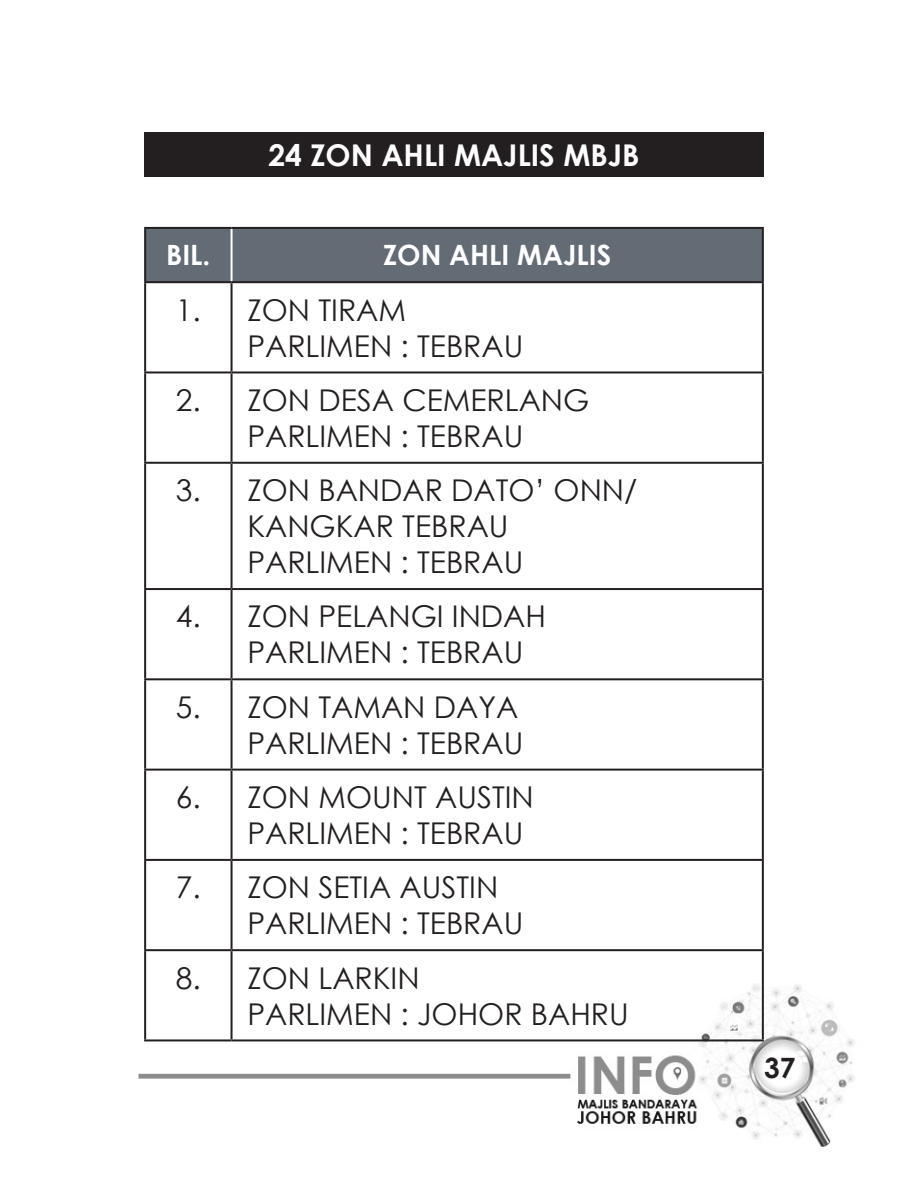
<style>
.page{position:relative;width:908px;height:1191px;background:#fff}
.page>*{position:absolute;margin:0;border:0;box-sizing:border-box;transform-origin:0 0}
.t1{font:30px/36px "Century Gothic";color:#231f20}
.t2{font:700 30px "Century Gothic";color:#fff}
.t3{font:700 28px "Century Gothic";color:#fff}
.t4{font:700 28px "Century Gothic";color:#231f20}
</style>
<div class="page">
<img style="left:138px;top:132px;width:717px;height:1015px">
<div style="left:144px;top:132px;width:619px;height:45px;background:#231f20"></div>
<div style="left:146px;top:229px;width:615px;height:52px;background:#636b75"></div>
<hr style="left:144px;top:283px;width:2px;height:88px;background:#231f20">
<hr style="left:230px;top:283px;width:2px;height:88px;background:#231f20">
<hr style="left:761px;top:283px;width:2px;height:88px;background:#231f20">
<hr style="left:144px;top:371px;width:87px;height:2px;background:#231f20">
<hr style="left:144px;top:373px;width:2px;height:89px;background:#231f20">
<hr style="left:231px;top:371px;width:532px;height:2px;background:#231f20">
<hr style="left:230px;top:373px;width:2px;height:89px;background:#231f20">
<hr style="left:761px;top:373px;width:2px;height:89px;background:#231f20">
<hr style="left:144px;top:462px;width:87px;height:2px;background:#231f20">
<hr style="left:144px;top:464px;width:2px;height:124px;background:#231f20">
<hr style="left:231px;top:462px;width:532px;height:2px;background:#231f20">
<hr style="left:230px;top:464px;width:2px;height:124px;background:#231f20">
<hr style="left:761px;top:464px;width:2px;height:124px;background:#231f20">
<hr style="left:144px;top:588px;width:87px;height:2px;background:#231f20">
<hr style="left:144px;top:590px;width:2px;height:88px;background:#231f20">
<hr style="left:231px;top:588px;width:532px;height:2px;background:#231f20">
<hr style="left:230px;top:590px;width:2px;height:88px;background:#231f20">
<hr style="left:761px;top:590px;width:2px;height:88px;background:#231f20">
<hr style="left:144px;top:678px;width:87px;height:2px;background:#231f20">
<hr style="left:144px;top:680px;width:2px;height:88px;background:#231f20">
<hr style="left:231px;top:678px;width:532px;height:2px;background:#231f20">
<hr style="left:230px;top:680px;width:2px;height:88px;background:#231f20">
<hr style="left:761px;top:680px;width:2px;height:88px;background:#231f20">
<hr style="left:144px;top:768px;width:87px;height:2px;background:#231f20">
<hr style="left:144px;top:770px;width:2px;height:89px;background:#231f20">
<hr style="left:231px;top:768px;width:532px;height:2px;background:#231f20">
<hr style="left:230px;top:770px;width:2px;height:89px;background:#231f20">
<hr style="left:761px;top:770px;width:2px;height:89px;background:#231f20">
<hr style="left:144px;top:859px;width:87px;height:2px;background:#231f20">
<hr style="left:144px;top:861px;width:2px;height:88px;background:#231f20">
<hr style="left:231px;top:859px;width:532px;height:2px;background:#231f20">
<hr style="left:230px;top:861px;width:2px;height:88px;background:#231f20">
<hr style="left:761px;top:861px;width:2px;height:88px;background:#231f20">
<hr style="left:144px;top:949px;width:87px;height:2px;background:#231f20">
<hr style="left:144px;top:951px;width:2px;height:88px;background:#231f20">
<hr style="left:231px;top:949px;width:532px;height:2px;background:#231f20">
<hr style="left:230px;top:951px;width:2px;height:88px;background:#231f20">
<hr style="left:761px;top:951px;width:2px;height:88px;background:#231f20">
<hr style="left:144px;top:1039px;width:87px;height:2px;background:#231f20">
<hr style="left:231px;top:1039px;width:532px;height:2px;background:#231f20">
<hr style="left:230px;top:229px;width:2px;height:52px;background:#fff">
<hr style="left:144px;top:227px;width:87px;height:2px;background:#231f20">
<hr style="left:144px;top:229px;width:2px;height:52px;background:#231f20">
<hr style="left:231px;top:227px;width:532px;height:2px;background:#231f20">
<hr style="left:761px;top:229px;width:2px;height:52px;background:#231f20">
<hr style="left:144px;top:281px;width:87px;height:2px;background:#231f20">
<hr style="left:231px;top:281px;width:532px;height:2px;background:#231f20">
<p class="t2" style="left:268px;top:132px;width:372px">24 ZON AHLI MAJLIS MBJB</p>
<p class="t3" style="left:166px;top:233px;width:46px">BIL.</p>
<p class="t3" style="left:383px;top:233px;width:229px">ZON AHLI MAJLIS</p>
<p class="t1" style="left:176px;top:291px;width:26px">1.</p>
<p class="t1" style="left:247px;top:291px;width:160px">ZON TIRAM</p>
<p class="t1" style="left:247px;top:327px;width:277px">PARLIMEN : TEBRAU</p>
<p class="t1" style="left:176px;top:381px;width:26px">2.</p>
<p class="t1" style="left:247px;top:381px;width:343px">ZON DESA CEMERLANG</p>
<p class="t1" style="left:247px;top:417px;width:277px">PARLIMEN : TEBRAU</p>
<p class="t1" style="left:176px;top:472px;width:26px">3.</p>
<p class="t1" style="left:247px;top:472px;width:391px">ZON BANDAR DATO’ ONN/<br>KANGKAR TEBRAU</p>
<p class="t1" style="left:247px;top:544px;width:277px">PARLIMEN : TEBRAU</p>
<p class="t1" style="left:176px;top:598px;width:26px">4.</p>
<p class="t1" style="left:247px;top:598px;width:300px">ZON PELANGI INDAH</p>
<p class="t1" style="left:247px;top:634px;width:277px">PARLIMEN : TEBRAU</p>
<p class="t1" style="left:176px;top:688px;width:26px">5.</p>
<p class="t1" style="left:247px;top:688px;width:272px">ZON TAMAN DAYA</p>
<p class="t1" style="left:247px;top:724px;width:277px">PARLIMEN : TEBRAU</p>
<p class="t1" style="left:176px;top:778px;width:26px">6.</p>
<p class="t1" style="left:247px;top:778px;width:288px">ZON MOUNT AUSTIN</p>
<p class="t1" style="left:247px;top:814px;width:277px">PARLIMEN : TEBRAU</p>
<p class="t1" style="left:176px;top:869px;width:26px">7.</p>
<p class="t1" style="left:247px;top:869px;width:252px">ZON SETIA AUSTIN</p>
<p class="t1" style="left:247px;top:905px;width:277px">PARLIMEN : TEBRAU</p>
<p class="t1" style="left:176px;top:959px;width:26px">8.</p>
<p class="t1" style="left:247px;top:959px;width:173px">ZON LARKIN</p>
<p class="t1" style="left:247px;top:995px;width:382px">PARLIMEN : JOHOR BAHRU</p>
<p class="t4" style="left:763px;top:1047px;width:33px">37</p>
</div>
